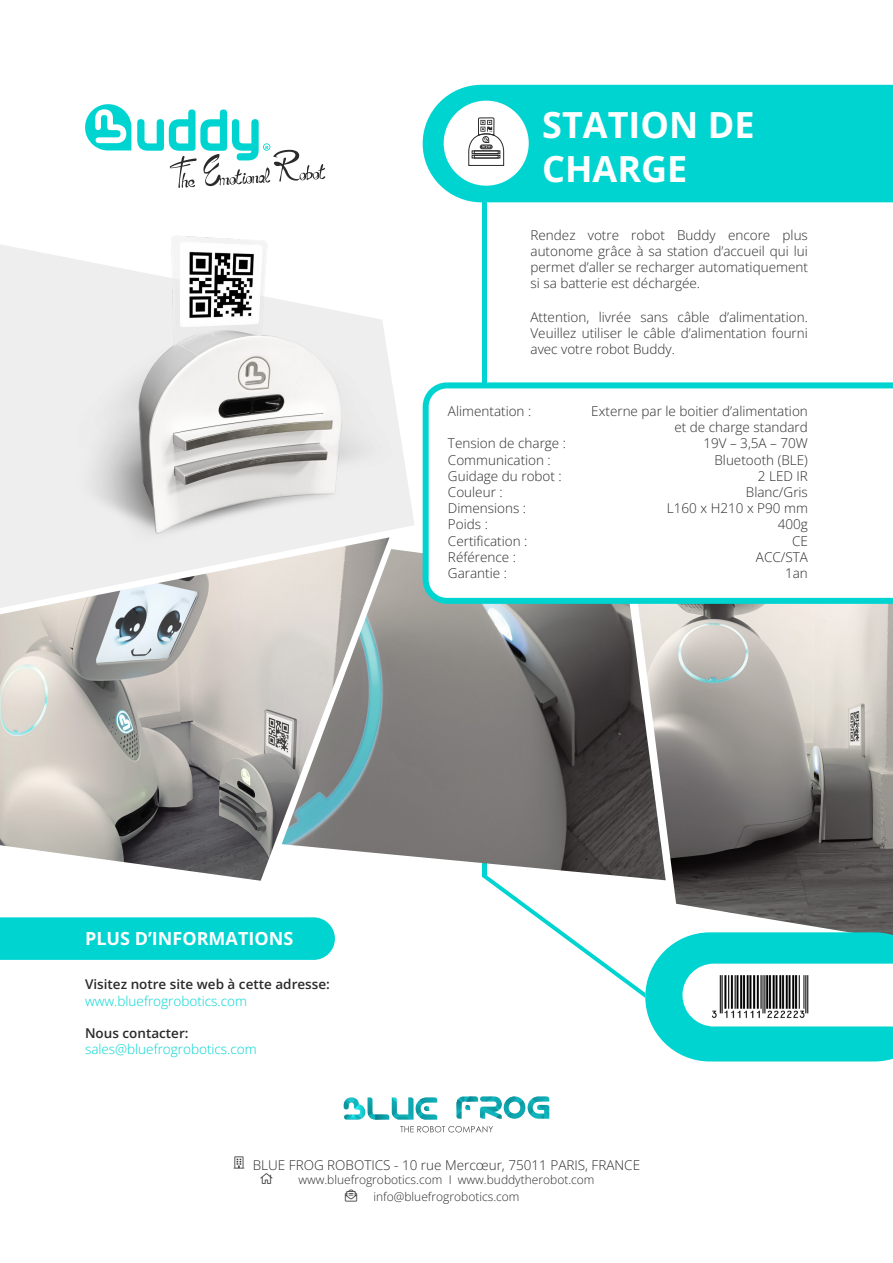
<style>
.page{position:relative;width:893px;height:1263px;background:#fff}
.page>*{position:absolute;margin:0;border:0;box-sizing:border-box;transform-origin:0 0}
.t1{font:700 36px/43.2px "Open Sans";color:#fff}
.t2{font:700 18px "Open Sans";color:#fff}
.Style_de_paragraphe{font:300 13.5px/16.2px "Open Sans";color:#2b2b2b;text-align:justify}
.Style_de_paragraphe-2{font:300 13.5px "Open Sans";color:#00d4d1}
.Style_de_paragraphe-3{font:600 13.5px "Open Sans";color:#2b2b2b}
.t3{font:300 12px "Open Sans";color:#2b2b2b}
.t4{font:4.2px "BFR Font";color:#00d4d1}
</style>
<div class="page">
<div style="left:0;top:917px;width:335px;height:43px;background:#00d4d1"></div>
<svg style="left:0;top:244px;width:414px;height:293px;background:#efefef"></svg>
<hr style="left:482px;top:176px;width:4px;height:701px;background:#00d4d1">
<div style="left:423px;top:85px;width:470px;height:117px;background:#00d4d1"></div>
<svg style="left:85px;top:104px;width:46px;height:46px"></svg>
<svg style="left:137px;top:109px;width:188px;height:79px"></svg>
<img style="left:54px;top:235px;width:355px;height:304px">
<img style="left:0;top:537px;width:389px;height:344px">
<img style="left:282px;top:549px;width:351px;height:331px">
<img style="left:633px;top:604px;width:260px;height:268px">
<div style="left:444px;top:101px;width:85px;height:85px;background:#fff;border-radius:50%"></div>
<svg style="left:468px;top:118px;width:36px;height:48px"></svg>
<svg style="left:344px;top:1097px;width:93px;height:23px"></svg>
<svg style="left:456px;top:1096px;width:93px;height:23px"></svg>
<svg style="left:400px;top:1126px;width:93px;height:6px"></svg>
<svg style="left:423px;top:382px;width:470px;height:222px"></svg>
<svg style="left:482px;top:872px;width:411px;height:189px"></svg>
<img style="left:699px;top:966px;width:131px;height:57px">
<p class="t4" style="left:265px;top:146px;width:5px">r</p>
<p class="t1" style="left:542px;top:103px;width:214px">STATION DE<br>CHARGE</p>
<p class="Style_de_paragraphe" style="left:530px;top:226px;width:279px">Rendez votre robot Buddy encore plus autonome grâce à sa station d’accueil qui lui permet d’aller se recharger automatiquement si sa batterie est déchargée.</p>
<p class="Style_de_paragraphe" style="left:530px;top:308px;width:279px">Attention, livrée sans câble d’alimentation.<br>Veuillez utiliser le câble d’alimentation fourni avec votre robot Buddy.</p>
<p class="Style_de_paragraphe" style="left:448px;top:403px;width:85px">Alimentation :</p>
<p class="Style_de_paragraphe" style="left:448px;top:435px;width:120px">Tension de charge :</p>
<p class="Style_de_paragraphe" style="left:448px;top:451px;width:104px">Communication :</p>
<p class="Style_de_paragraphe" style="left:448px;top:467px;width:115px">Guidage du robot :</p>
<p class="Style_de_paragraphe" style="left:448px;top:484px;width:56px">Couleur :</p>
<p class="Style_de_paragraphe" style="left:448px;top:500px;width:80px">Dimensions :</p>
<p class="Style_de_paragraphe" style="left:448px;top:516px;width:41px">Poids :</p>
<p class="Style_de_paragraphe" style="left:448px;top:532px;width:81px">Certification :</p>
<p class="Style_de_paragraphe" style="left:448px;top:548px;width:70px">Référence :</p>
<p class="Style_de_paragraphe" style="left:448px;top:565px;width:60px">Garantie :</p>
<p class="Style_de_paragraphe" style="left:591px;top:403px;width:218px;text-align:right">Externe par le boitier d’alimentation et de charge standard</p>
<p class="Style_de_paragraphe" style="left:703px;top:435px;width:106px">19V – 3,5A – 70W</p>
<p class="Style_de_paragraphe" style="left:714px;top:451px;width:95px">Bluetooth (BLE)</p>
<p class="Style_de_paragraphe" style="left:758px;top:467px;width:52px">2 LED IR</p>
<p class="Style_de_paragraphe" style="left:746px;top:484px;width:64px">Blanc/Gris</p>
<p class="Style_de_paragraphe" style="left:667px;top:500px;width:143px">L160 x H210 x P90 mm</p>
<p class="Style_de_paragraphe" style="left:778px;top:516px;width:32px">400g</p>
<p class="Style_de_paragraphe" style="left:792px;top:532px;width:17px">CE</p>
<p class="Style_de_paragraphe" style="left:756px;top:548px;width:54px">ACC/STA</p>
<p class="Style_de_paragraphe" style="left:785px;top:565px;width:24px">1an</p>
<p class="t2" style="left:85px;top:926px;width:210px">PLUS D’INFORMATIONS</p>
<p class="Style_de_paragraphe-3" style="left:85px;top:975px;width:246px">Visitez notre site web à cette adresse:</p>
<p class="Style_de_paragraphe-2" style="left:85px;top:991px;width:164px">www.bluefrogrobotics.com</p>
<p class="Style_de_paragraphe-3" style="left:85px;top:1024px;width:105px">Nous contacter:</p>
<p class="Style_de_paragraphe-2" style="left:85px;top:1040px;width:173px">sales@bluefrogrobotics.com</p>
<p class="Style_de_paragraphe" style="left:253px;top:1156px;width:389px">BLUE FROG ROBOTICS - 10 rue Mercœur, 75011 PARIS, FRANCE</p>
<p class="t3" style="left:298px;top:1172px;width:298px">www.bluefrogrobotics.com I www.buddytherobot.com</p>
<p class="t3" style="left:373px;top:1189px;width:148px">info@bluefrogrobotics.com</p>
</div>
